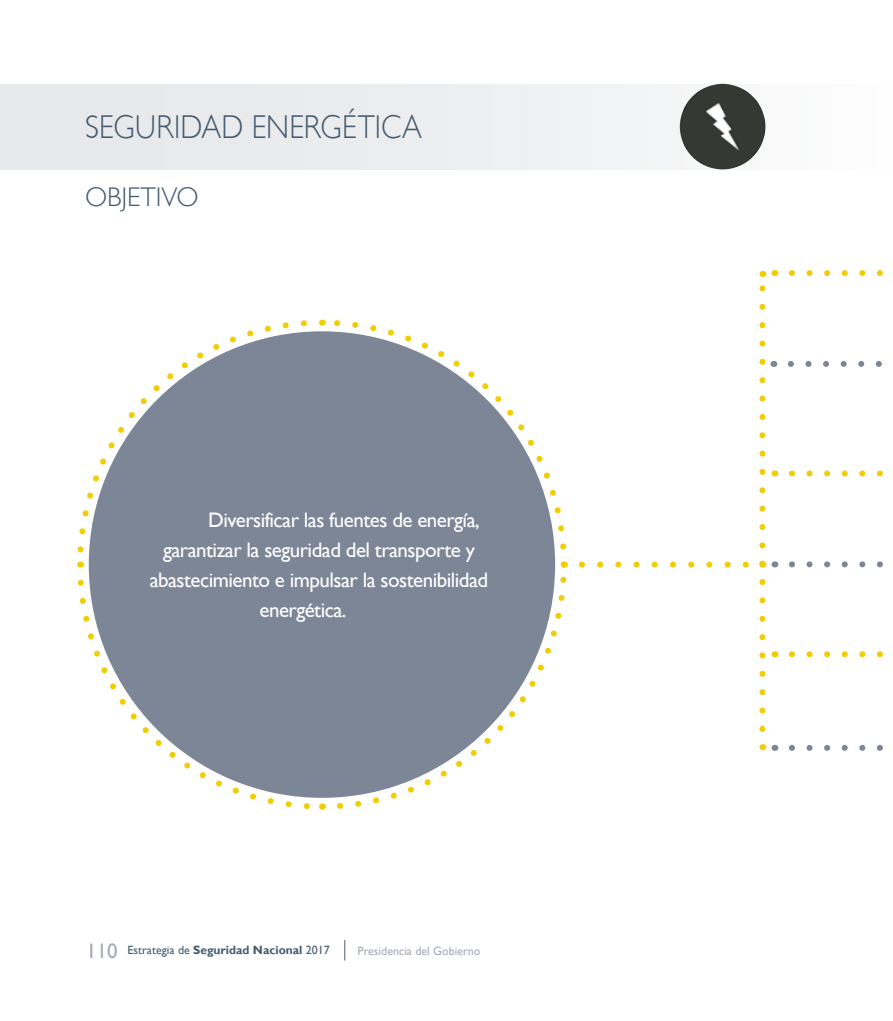
<style>
.page{position:relative;width:893px;height:1021px;background:#fff}
.page>*{position:absolute;margin:0;border:0;box-sizing:border-box;transform-origin:0 0}
.t1{font:300 33px "Gill Sans";letter-spacing:.005em;color:#445b71;scale:.9 1}
.t2{font:300 27px "Gill Sans";color:#445b71}
.t3{font:21px "Gill Sans";letter-spacing:-.025em;color:#fff}
.t4{font:700 12px "Gill Sans";color:#445b71}
.t5{font:12px "Gill Sans";color:#a6aab8}
.s1{font-weight:400;font-size:21px;color:#a6aab8}
.s2{font-weight:400}
</style>
<div class="page">
<div style="left:89px;top:331px;width:466px;height:466px;background:#7c8697;border-radius:50%"></div>
<div style="left:0;top:84px;width:893px;height:85px;background:#e7e9eb"></div>
<svg style="left:334px;top:567px;width:233px;height:242px"></svg>
<svg style="left:325px;top:320px;width:242px;height:233px"></svg>
<svg style="left:77px;top:320px;width:233px;height:241px"></svg>
<svg style="left:77px;top:576px;width:242px;height:233px"></svg>
<svg style="left:582px;top:561px;width:167px;height:6px"></svg>
<svg style="left:792px;top:270px;width:91px;height:6px"></svg>
<svg style="left:791px;top:361px;width:91px;height:6px"></svg>
<svg style="left:792px;top:470px;width:91px;height:6px"></svg>
<svg style="left:792px;top:561px;width:91px;height:6px"></svg>
<svg style="left:792px;top:651px;width:91px;height:6px"></svg>
<svg style="left:792px;top:744px;width:91px;height:6px"></svg>
<svg style="left:759px;top:285px;width:6px;height:444px"></svg>
<svg style="left:344px;top:940px;width:1px;height:20px"></svg>
<img style="left:680px;top:84px;width:85px;height:85px;border-radius:43px">
<h1 class="t1" style="left:85px;top:108px;width:376px">SEGURIDAD ENERGÉTICA</h1>
<p class="t2" style="left:85px;top:181px;width:115px">OBJETIVO</p>
<p class="t3" style="left:208px;top:508px;width:273px">Diversificar las fuentes de energía,</p>
<p class="t3" style="left:163px;top:538px;width:313px">garantizar la seguridad del transporte y</p>
<p class="t3" style="left:150px;top:568px;width:340px">abastecimiento e impulsar la sostenibilidad</p>
<p class="t3" style="left:259px;top:598px;width:89px">energética.</p>
<p class="t4" style="left:86px;top:943px;width:245px"><span class="s1">110</span> <span class="s2">Estrategia de</span> Seguridad Nacional <span class="s2">2017</span></p>
<p class="t5" style="left:358px;top:943px;width:124px">Presidencia del Gobierno</p>
</div>
